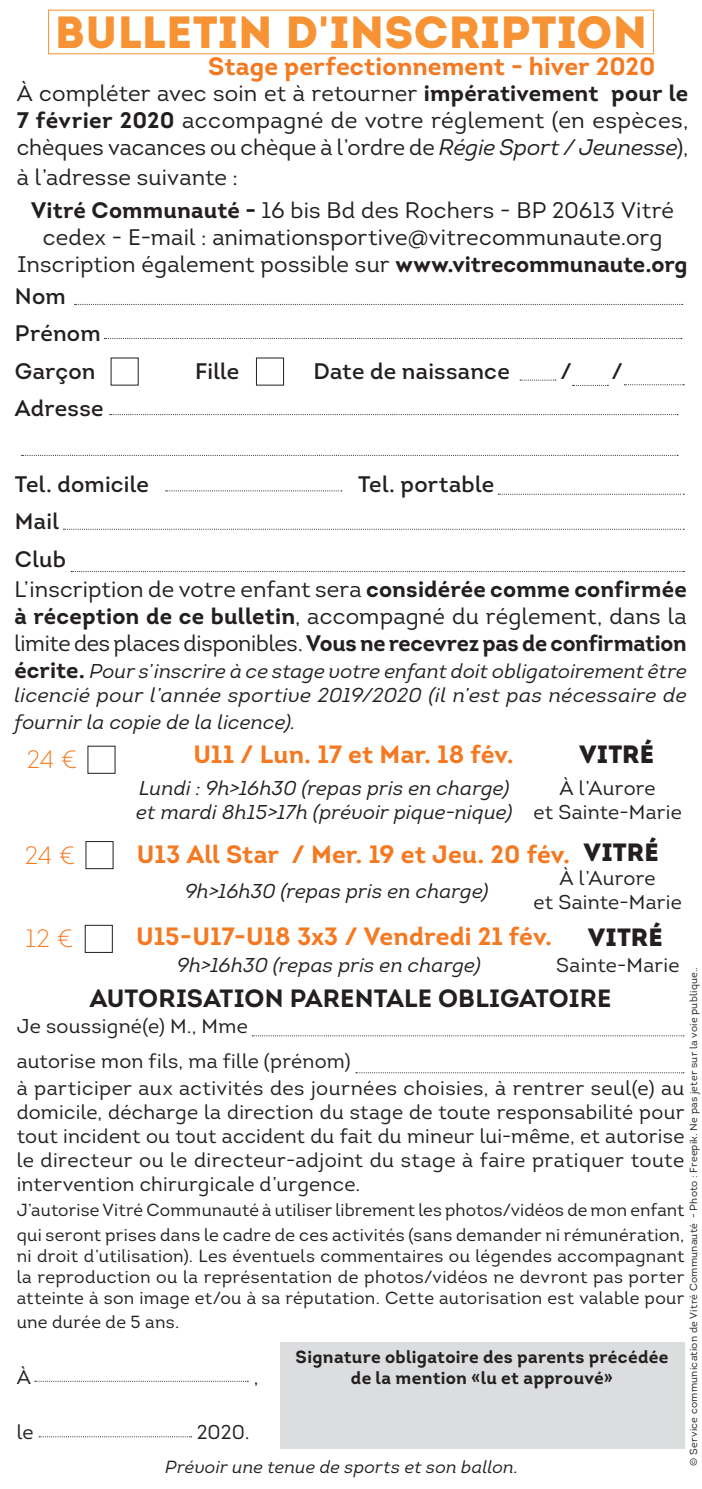
<style>
.page{position:relative;width:702px;height:1489px;background:#fff}
.page>*{position:absolute;margin:0;border:0;box-sizing:border-box;transform-origin:0 0}
.t1{font:45px "Intro";color:#f79334}
.t2{font:700 25px "Intro";letter-spacing:.005em;color:#f47921}
.t3{font:25px "Intro Bold Caps";letter-spacing:.005em;color:#231f20}
.t4{font:900 25px "Intro";letter-spacing:.005em;color:#231f20}
.t5{font:25px "Intro Light Caps";color:#f47921}
.t6{font:22.5px/27px "Intro";letter-spacing:.005em;color:#231f20;text-align:justify}
.t7{font:22.5px/37.5px "Intro";letter-spacing:.01em;color:#231f20}
.t8{font:20px/24px "Intro";letter-spacing:.01em;color:#231f20;text-align:center}
.t9{font:italic 20px/24px "Intro";letter-spacing:.01em;color:#231f20}
.t10{font:17.5px/21px "Intro";letter-spacing:.015em;color:#231f20}
.t11{font:700 17.5px/21px "Intro";letter-spacing:.015em;color:#231f20;text-align:center}
.t12{font:italic 17.5px "Intro";letter-spacing:.015em;color:#231f20}
.t13{font:10.25px "Intro";letter-spacing:.02em;color:#231f20}
.s1{font-family:"Intro Bold Caps"}
.s2{font-weight:700}
.s3{font-style:italic}
.s4{font-weight:700;font-style:normal;font-size:22.5px}
.s5{font-weight:900;color:#231f20}
</style>
<div class="page">
<svg style="left:75px;top:304px;width:607px;height:1px"></svg>
<svg style="left:104px;top:338px;width:577px;height:1px"></svg>
<svg style="left:110px;top:414px;width:568px;height:1px"></svg>
<svg style="left:166px;top:490px;width:176px;height:1px"></svg>
<svg style="left:63px;top:529px;width:621px;height:1px"></svg>
<svg style="left:520px;top:379px;width:36px;height:1px"></svg>
<svg style="left:22px;top:455px;width:656px;height:1px"></svg>
<div style="left:256px;top:358px;width:28px;height:27px;border:1px solid #231f20"></div>
<div style="left:279px;top:1341px;width:405px;height:107px;background:#dcdddf"></div>
<svg style="left:252px;top:1035px;width:432px;height:1px"></svg>
<svg style="left:356px;top:1072px;width:328px;height:1px"></svg>
<svg style="left:35px;top:1380px;width:213px;height:1px"></svg>
<svg style="left:39px;top:1436px;width:152px;height:1px"></svg>
<svg style="left:498px;top:494px;width:186px;height:1px"></svg>
<svg style="left:71px;top:571px;width:613px;height:1px"></svg>
<svg style="left:572px;top:385px;width:36px;height:1px"></svg>
<svg style="left:624px;top:384px;width:60px;height:1px"></svg>
<div style="left:86px;top:841px;width:27px;height:28px;border:1px solid #231f20"></div>
<div style="left:85px;top:925px;width:28px;height:27px;border:1px solid #231f20"></div>
<h1 class="t1" style="left:54px;top:5px;width:594px">BULLETIN D<span class="s1">'</span>INSCRIPTION</h1>
<p class="t2" style="left:208px;top:50px;width:449px">Stage perfectionnement - hiver 2020</p>
<p class="t6" style="left:17px;top:80px;width:673px">À compléter avec soin et à retourner <span class="s2">impérativement pour le 7 février 2020</span> accompagné de votre réglement (en espèces, chèques vacances ou chèque à l’ordre de <span class="s3">Régie Sport / Jeunesse</span>),</p>
<p class="t6" style="left:31px;top:161px;width:644px;line-height:32.5px;text-indent:-14px">à l’adresse suivante :<br><span class="s2">Vitré Communauté -</span> 16 bis Bd des Rochers - BP 20613 Vitré</p>
<p class="t6" style="left:17px;top:223px;width:671px;text-align:center">cedex - E-mail : animationsportive@vitrecommunaute.org<br>Inscription également possible sur <span class="s2">www.vitrecommunaute.org</span></p>
<p class="t7" style="left:15px;top:277px;width:87px">Nom<br>Prénom<br>Garçon</p>
<p class="t7" style="left:195px;top:352px;width:46px">Fille</p>
<p class="t7" style="left:313px;top:352px;width:198px">Date de naissance</p>
<p class="t7" style="left:560px;top:352px;width:13px">/</p>
<p class="t7" style="left:611px;top:352px;width:13px">/</p>
<p class="t7" style="left:15px;top:390px;width:90px">Adresse</p>
<p class="t7" style="left:15px;top:465px;width:135px">Tel. domicile</p>
<p class="t7" style="left:358px;top:465px;width:138px">Tel. portable</p>
<p class="t7" style="left:15px;top:502px;width:52px">Mail<br>Club</p>
<p class="t6" style="left:14px;top:575px;width:673px">L’inscription de votre enfant sera <span class="s2">considérée comme confirmée à réception de ce bulletin</span>, accompagné du réglement, dans la limite des places disponibles. <span class="s2">Vous ne recevrez pas de confirmation</span></p>
<p class="t9" style="left:14px;top:658px;width:673px"><span class="s4">écrite.</span> Pour s’inscrire à ce stage votre enfant doit obligatoirement être licencié pour l’année sportive 2019/2020 (il n’est pas nécessaire de</p>
<p class="t9" style="left:14px;top:709px;width:283px">fournir la copie de la licence).</p>
<p class="t5" style="left:27px;top:744px;width:52px">24 €</p>
<p class="t2" style="left:193px;top:738px;width:322px">U11 / Lun. 17 et Mar. 18 fév.</p>
<p class="t4" style="left:579px;top:738px;width:76px">VITRÉ</p>
<p class="t9" style="left:136px;top:775px;width:377px">Lundi : 9h&gt;16h30 (repas pris en charge) et mardi 8h15&gt;17h (prévoir pique-nique)</p>
<p class="t5" style="left:25px;top:839px;width:52px">24 €</p>
<p class="t2" style="left:137px;top:837px;width:523px">U13 All Star / Mer. 19 et Jeu. 20 fév. <span class="s5">VITRÉ</span></p>
<p class="t8" style="left:533px;top:775px;width:150px">À l’Aurore<br>et Sainte-Marie</p>
<p class="t9" style="left:185px;top:879px;width:305px">9h&gt;16h30 (repas pris en charge)</p>
<p class="t8" style="left:533px;top:865px;width:150px">À l’Aurore<br>et Sainte-Marie</p>
<p class="t5" style="left:25px;top:923px;width:49px">12 €</p>
<p class="t2" style="left:136px;top:920px;width:417px">U15-U17-U18 3x3 / Vendredi 21 fév.</p>
<p class="t4" style="left:588px;top:920px;width:76px">VITRÉ</p>
<p class="t9" style="left:177px;top:953px;width:305px">9h&gt;16h30 (repas pris en charge)</p>
<p class="t8" style="left:556px;top:952px;width:125px">Sainte-Marie</p>
<p class="t13" style="left:687px;top:1465px;width:500px;rotate:-90deg">© Service communication de Vitré Communauté - Photo : Freepik. Ne pas jeter sur la voie publique..</p>
<p class="t3" style="left:90px;top:982px;width:523px">AUTORISATION PARENTALE OBLIGATOIRE</p>
<p class="t8" style="left:17px;top:1008px;width:335px;line-height:35px;text-align:left">Je soussigné(e) M., Mme<br>autorise mon fils, ma fille (prénom)</p>
<p class="t8" style="left:17px;top:1076px;width:669px;text-align:justify">à participer aux activités des journées choisies, à rentrer seul(e) au domicile, décharge la direction du stage de toute responsabilité pour tout incident ou tout accident du fait du mineur lui-même, et autorise le directeur ou le directeur-adjoint du stage à faire pratiquer toute intervention chirurgicale d’urgence.</p>
<p class="t10" style="left:17px;top:1197px;width:669px;line-height:25px">J’autorise Vitré Communauté à utiliser librement les photos/vidéos de mon enfant qui seront prises dans le cadre de ces activités (sans demander ni rémunération,</p>
<p class="t10" style="left:17px;top:1245px;width:669px;text-align:justify">ni droit d’utilisation). Les éventuels commentaires ou légendes accompagnant la reproduction ou la représentation de photos/vidéos ne devront pas porter atteinte à son image et/ou à sa réputation. Cette autorisation est valable pour</p>
<p class="t10" style="left:17px;top:1311px;width:164px">une durée de 5 ans.</p>
<p class="t8" style="left:17px;top:1364px;width:16px">À</p>
<p class="t8" style="left:254px;top:1364px;width:6px">,</p>
<p class="t8" style="left:17px;top:1419px;width:18px">le</p>
<p class="t8" style="left:197px;top:1419px;width:54px">2020.</p>
<p class="t11" style="left:295px;top:1345px;width:374px">Signature obligatoire des parents précédée de la mention «lu et approuvé»</p>
<p class="t12" style="left:165px;top:1455px;width:354px">Prévoir une tenue de sports et son ballon.</p>
</div>
